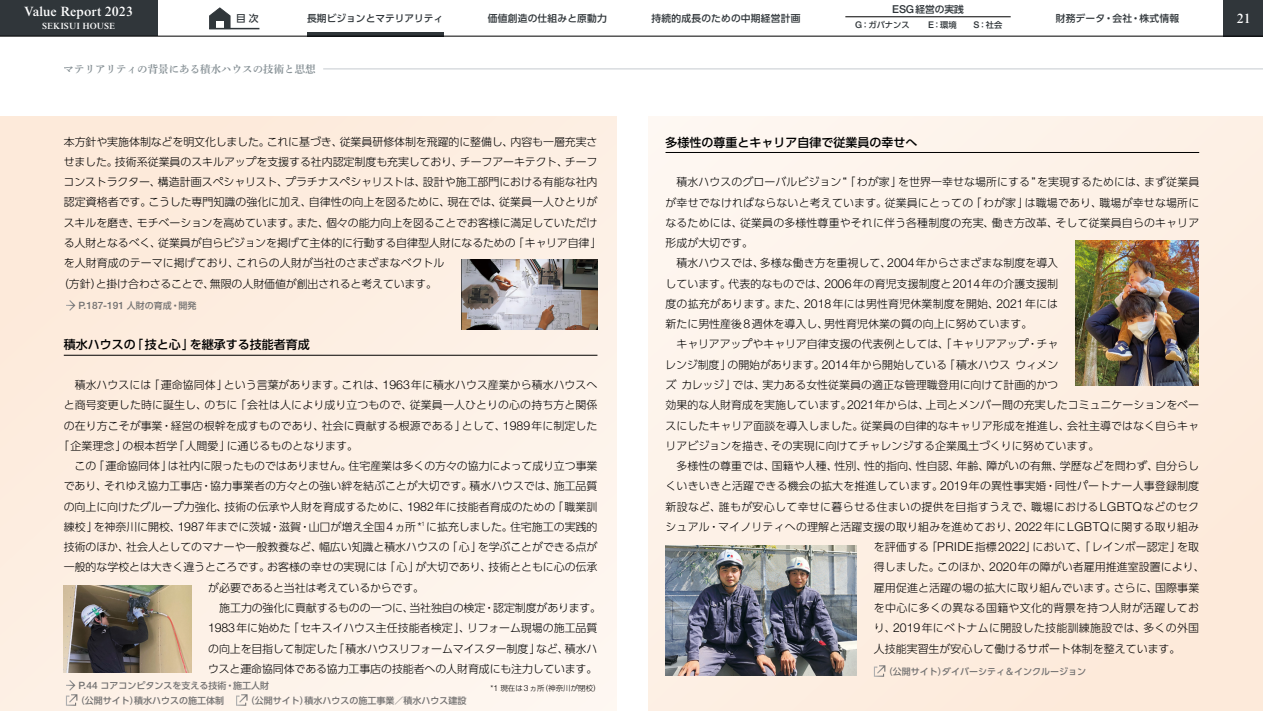
<style>
.page{position:relative;width:1263px;height:711px;background:#fff}
.page>*{position:absolute;margin:0;border:0;box-sizing:border-box;transform-origin:0 0}
.t1{font:500 13.5px "Times NRMT Pro";color:#fff}
.t2{font:500 12px "UD Shin Go Pr 6";color:#000}
.t3{font:300 10.95px "UD Shin Go Pr 6";color:#000}
.t4{font:300 10.95px "UD Shin Go Pr 6";letter-spacing:.025em;color:#000}
.t5{font:300 10.95px "UD Shin Go Pr 6";letter-spacing:.03em;color:#000}
.t6{font:10.5px "Shuei Min Pro B";color:#879196}
.t7{font:500 10.05px "Helvetica Neue LT Pro";color:#727171}
.t8{font:500 9.75px "UD Shin Go Pr 6";letter-spacing:.02em;color:#30363a}
.t9{font:500 9.75px "UD Shin Go Pr 6";color:#30363a}
.t10{font:500 9px "UD Shin Go Pr 6";color:#727171}
.t11{font:500 9px "Times NRMT Pro";color:#fff}
.t12{font:500 8.25px "UD Shin Go Pr 6";color:#30363a}
.t13{font:300 7.5px "UD Shin Go Pr 6";color:#000}
.s1{font-family:"Helvetica Neue LT Pro";font-size:10.95px}
.s2{font-family:"Helvetica Neue LT Pro";font-size:9.3px}
.s3{font-family:"UD Shin Go Pr 6";font-size:9px}
.s4{font-family:"Helvetica Neue LT Pro";font-size:12.3px}
.s5{font-family:"Helvetica Neue LT Pro";font-size:10.05px}
.s6{font-family:"Helvetica Neue LT Pro";font-size:8.4px}
</style>
<div class="page">
<div style="left:0;top:117px;width:617px;height:593px;background:#fdefe3"></div>
<div style="left:648px;top:117px;width:615px;height:593px;background:#fdf0e5"></div>
<div style="left:0;top:0;width:157px;height:36px;background:#30363a"></div>
<div style="left:1224px;top:0;width:39px;height:36px;background:#30363a"></div>
<svg style="left:307px;top:32px;width:136px;height:4px"></svg>
<svg style="left:209px;top:7px;width:22px;height:21px"></svg>
<svg style="left:216px;top:22px;width:7px;height:6px"></svg>
<hr style="left:209px;top:28px;width:50px;height:1px;background:#30363a">
<hr style="left:0;top:36px;width:1263px;height:1px;background:#000">
<hr style="left:845px;top:17px;width:166px;height:1px;background:#000">
<hr style="left:64px;top:355px;width:533px;height:1px;background:#000">
<hr style="left:665px;top:152px;width:534px;height:1px;background:#000">
<img style="left:64px;top:585px;width:127px;height:87px">
<img style="left:461px;top:259px;width:136px;height:70px">
<img style="left:1075px;top:241px;width:123px;height:144px">
<img style="left:665px;top:545px;width:192px;height:130px">
<hr style="left:323px;top:68px;width:940px;height:1px;background:#c5cbcf">
<svg style="left:66px;top:300px;width:9px;height:10px"></svg>
<svg style="left:236px;top:694px;width:11px;height:11px"></svg>
<svg style="left:874px;top:665px;width:11px;height:11px"></svg>
<svg style="left:66px;top:680px;width:11px;height:25px"></svg>
<p class="t1" style="left:24px;top:4px;width:110px">Value Report 2023</p>
<p class="t11" style="left:42px;top:21px;width:75px">SEKISUI HOUSE</p>
<p class="t8" style="left:892px;top:1px;width:73px"><span class="s1">ESG</span>経営の実践</p>
<p class="t8" style="left:236px;top:10px;width:24px">目次</p>
<p class="t9" style="left:307px;top:10px;width:138px">長期ビジョンとマテリアリティ</p>
<p class="t8" style="left:488px;top:10px;width:121px">価値創造の仕組みと原動力</p>
<p class="t8" style="left:651px;top:10px;width:150px">持続的成長のための中期経営計画</p>
<p class="t8" style="left:1056px;top:10px;width:125px">財務データ・会社・株式情報</p>
<p class="t1" style="left:1237px;top:10px;width:16px">21</p>
<p class="t12" style="left:855px;top:18px;width:56px"><span class="s2">G</span>：ガバナンス</p>
<p class="t12" style="left:928px;top:18px;width:30px"><span class="s2">E</span>：環境</p>
<p class="t12" style="left:973px;top:18px;width:30px"><span class="s2">S</span>：社会</p>
<p class="t6" style="left:64px;top:61px;width:253px">マテリアリティの背景にある積水ハウスの技術と思想</p>
<p class="t3" style="left:64px;top:132px;width:535px">本方針や実施体制などを明文化しました。これに基づき、従業員研修体制を飛躍的に整備し、内容も一層充実さ</p>
<p class="t3" style="left:64px;top:153px;width:535px">せました。技術系従業員のスキルアップを支援する社内認定制度も充実しており、チーフアーキテクト、チーフ</p>
<p class="t3" style="left:64px;top:173px;width:535px">コンストラクター、構造計画スペシャリスト、プラチナスペシャリストは、設計や施工部門における有能な社内</p>
<p class="t3" style="left:64px;top:193px;width:535px">認定資格者です。こうした専門知識の強化に加え、自律性の向上を図るために、現在では、従業員一人ひとりが</p>
<p class="t3" style="left:64px;top:213px;width:535px">スキルを磨き、モチベーションを高めています。また、個々の能力向上を図ることでお客様に満足していただけ</p>
<p class="t3" style="left:64px;top:234px;width:540px">る人財となるべく、従業員が自らビジョンを掲げて主体的に行動する自律型人財になるための「キャリア自律」</p>
<p class="t3" style="left:64px;top:254px;width:382px">を人財育成のテーマに掲げており、これらの人財が当社のさまざまなベクトル</p>
<p class="t3" style="left:58px;top:274px;width:380px">（方針）と掛け合わさることで、無限の人財価値が創出されると考えています。</p>
<p class="t7" style="left:79px;top:299px;width:119px">P.187-191 <span class="s3">人財の育成・開発</span></p>
<p class="t2" style="left:64px;top:335px;width:247px">積水ハウスの「技と心」を継承する技能者育成</p>
<p class="t3" style="left:64px;top:375px;width:535px">　積水ハウスには「運命協同体」という言葉があります。これは、<span class="s4">1963</span>年に積水ハウス産業から積水ハウスへ</p>
<p class="t3" style="left:64px;top:396px;width:535px">と商号変更した時に誕生し、のちに「会社は人により成り立つもので、従業員一人ひとりの心の持ち方と関係</p>
<p class="t3" style="left:64px;top:416px;width:535px">の在り方こそが事業・経営の根幹を成すものであり、社会に貢献する根源である」として、<span class="s4">1989</span>年に制定した</p>
<p class="t3" style="left:58px;top:436px;width:301px">「企業理念」の根本哲学「人間愛」に通じるものとなります。</p>
<p class="t3" style="left:64px;top:456px;width:535px">　この「運命協同体」は社内に限ったものではありません。住宅産業は多くの方々の協力によって成り立つ事業</p>
<p class="t3" style="left:64px;top:477px;width:535px">であり、それゆえ協力工事店・協力事業者の方々との強い絆を結ぶことが大切です。積水ハウスでは、施工品質</p>
<p class="t3" style="left:64px;top:497px;width:535px">の向上に向けたグループ力強化、技術の伝承や人財を育成するために、<span class="s4">1982</span>年に技能者育成のための「職業訓</p>
<p class="t3" style="left:64px;top:517px;width:535px">練校」を神奈川に開校、<span class="s4">1987</span>年までに茨城・滋賀・山口が増え全国<span class="s4">4</span>ヵ所<span class="s4">*</span><sup>1</sup> に拡充しました。住宅施工の実践的</p>
<p class="t3" style="left:64px;top:537px;width:535px">技術のほか、社会人としてのマナーや一般教養など、幅広い知識と積水ハウスの「心」を学ぶことができる点が</p>
<p class="t3" style="left:64px;top:558px;width:535px">一般的な学校とは大きく違うところです。お客様の幸せの実現には「心」が大切であり、技術とともに心の伝承</p>
<p class="t3" style="left:208px;top:578px;width:217px">が必要であると当社は考えているからです。</p>
<p class="t3" style="left:208px;top:598px;width:394px">　施工力の強化に貢献するものの一つに、当社独自の検定・認定制度があります。</p>
<p class="t3" style="left:208px;top:618px;width:391px"><span class="s4">1983</span>年に始めた「セキスイハウス主任技能者検定」、リフォーム現場の施工品質</p>
<p class="t3" style="left:208px;top:639px;width:391px">の向上を目指して制定した「積水ハウスリフォームマイスター制度」など、積水ハ</p>
<p class="t3" style="left:208px;top:659px;width:391px">ウスと運命協同体である協力工事店の技能者への人財育成にも注力しています。</p>
<p class="t10" style="left:79px;top:677px;width:192px"><span class="s5">P.44</span> コアコンピタンスを支える技術・施工人財</p>
<p class="t10" style="left:76px;top:692px;width:159px">（公開サイト）積水ハウスの施工体制　</p>
<p class="t10" style="left:246px;top:692px;width:222px">（公開サイト）積水ハウスの施工事業／積水ハウス建設</p>
<p class="t13" style="left:490px;top:681px;width:112px"><span class="s6">*1</span> 現在は<span class="s6">3</span>ヵ所（神奈川が閉校）</p>
<p class="t2" style="left:665px;top:132px;width:253px">多様性の尊重とキャリア自律で従業員の幸せへ</p>
<p class="t3" style="left:665px;top:173px;width:535px">　積水ハウスのグローバルビジョン “「わが家」を世界一幸せな場所にする ”を実現するためには、まず従業員</p>
<p class="t3" style="left:665px;top:193px;width:535px">が幸せでなければならないと考えています。従業員にとっての「わが家」は職場であり、職場が幸せな場所に</p>
<p class="t3" style="left:665px;top:213px;width:535px">なるためには、従業員の多様性尊重やそれに伴う各種制度の充実、働き方改革、そして従業員自らのキャリア</p>
<p class="t3" style="left:665px;top:234px;width:89px">形成が大切です。</p>
<p class="t3" style="left:665px;top:254px;width:394px">　積水ハウスでは、多様な働き方を重視して、<span class="s4">2004</span>年からさまざまな制度を導入</p>
<p class="t3" style="left:665px;top:274px;width:394px">しています。代表的なものでは、<span class="s4">2006</span>年の育児支援制度と<span class="s4">2014</span>年の介護支援制</p>
<p class="t3" style="left:665px;top:294px;width:394px">度の拡充があります。また、<span class="s4">2018</span>年には男性育児休業制度を開始、<span class="s4">2021</span>年には</p>
<p class="t3" style="left:665px;top:315px;width:368px">新たに男性産後<span class="s4">8</span>週休を導入し、男性育児休業の質の向上に努めています。</p>
<p class="t3" style="left:665px;top:335px;width:394px">　キャリアアップやキャリア自律支援の代表例としては、「キャリアアップ・チャ</p>
<p class="t3" style="left:665px;top:355px;width:394px">レンジ制度」の開始があります。<span class="s4">2014</span>年から開始している「積水ハウスウィメン</p>
<p class="t3" style="left:665px;top:375px;width:394px">ズカレッジ」では、実力ある女性従業員の適正な管理職登用に向けて計画的かつ</p>
<p class="t3" style="left:665px;top:396px;width:535px">効果的な人財育成を実施しています。<span class="s4">2021</span>年からは、上司とメンバー間の充実したコミュニケーションをベー</p>
<p class="t3" style="left:665px;top:416px;width:535px">スにしたキャリア面談を導入しました。従業員の自律的なキャリア形成を推進し、会社主導ではなく自らキャ</p>
<p class="t3" style="left:665px;top:436px;width:435px">リアビジョンを描き、その実現に向けてチャレンジする企業風土づくりに努めています。</p>
<p class="t3" style="left:665px;top:456px;width:535px">　多様性の尊重では、国籍や人種、性別、性的指向、性自認、年齢、障がいの有無、学歴などを問わず、自分らし</p>
<p class="t3" style="left:665px;top:477px;width:535px">くいきいきと活躍できる機会の拡大を推進しています。<span class="s4">2019</span>年の異性事実婚・同性パートナー人事登録制度</p>
<p class="t5" style="left:665px;top:497px;width:535px">新設など、誰もが安心して幸せに暮らせる住まいの提供を目指すうえで、職場における<span class="s4">LGBTQ</span>などのセク</p>
<p class="t3" style="left:665px;top:517px;width:535px">シュアル・マイノリティへの理解と活躍支援の取り組みを進めており、<span class="s4">2022</span>年に<span class="s4">LGBTQ</span>に関する取り組み</p>
<p class="t3" style="left:874px;top:537px;width:327px">を評価する「<span class="s4">PRIDE</span>指標<span class="s4">2022</span>」において、「レインボー認定」を取</p>
<p class="t3" style="left:874px;top:558px;width:332px">得しました。このほか、<span class="s4">2020</span>年の障がい者雇用推進室設置により、</p>
<p class="t3" style="left:874px;top:578px;width:327px">雇用促進と活躍の場の拡大に取り組んでいます。さらに、国際事業</p>
<p class="t4" style="left:874px;top:598px;width:327px">を中心に多くの異なる国籍や文化的背景を持つ人財が活躍してお</p>
<p class="t4" style="left:874px;top:618px;width:327px">り、<span class="s4">2019</span>年にベトナムに開設した技能訓練施設では、多くの外国</p>
<p class="t3" style="left:874px;top:639px;width:308px">人技能実習生が安心して働けるサポート体制を整えています。</p>
<p class="t10" style="left:884px;top:663px;width:204px">（公開サイト）ダイバーシティ＆インクルージョン</p>
</div>
